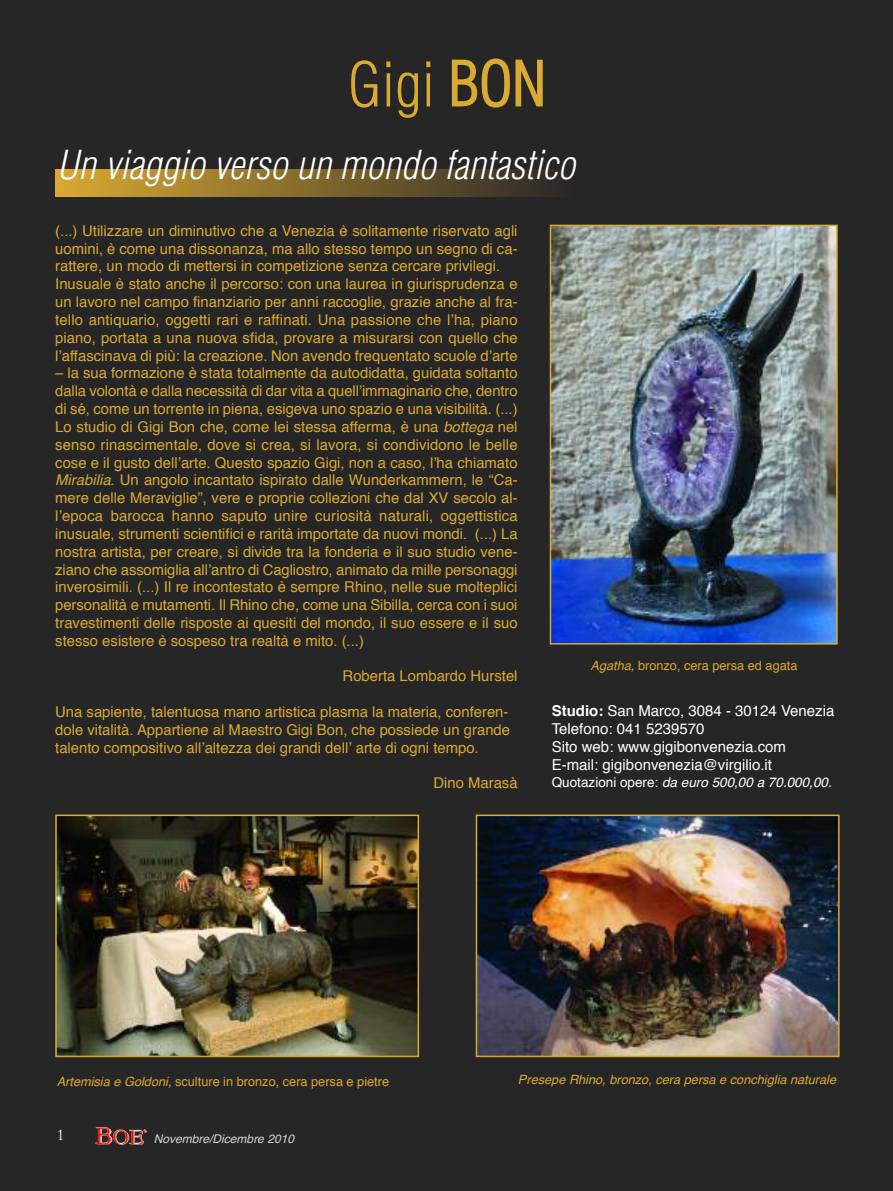
<style>
.page{position:relative;width:893px;height:1191px;background:#272627}
.page>*{position:absolute;margin:0;border:0;box-sizing:border-box;transform-origin:0 0}
.t1{font:300 condensed 60px "Helvetica";color:#daaa32}
.t2{font:italic 300 condensed 39px "Helvetica";color:#fff}
.t3{font:16.5px "Garamond";color:#fff}
.t4{font:15px/18px "Helvetica";color:#fff}
.t5{font:14.85px/17.9px "Helvetica";color:#daaa32;text-align:justify}
.t6{font:italic 13.5px "Helvetica";color:#fff}
.t7{font:12.75px "Helvetica";color:#daaa32}
.t8{font:italic 12.75px "Helvetica";color:#daaa32}
.t9{font:italic 12px "Helvetica";color:#d4d4d4}
.s1{font-style:italic}
.s2{font-weight:700}
.s3{font-style:normal}
</style>
<div class="page">
<div style="left:55px;top:169px;width:516px;height:28px;background:linear-gradient(to right,#d9aa32,#2a2827)"></div>
<img style="left:95px;top:1127px;width:52px;height:17px">
<img style="left:553px;top:228px;width:282px;height:413px">
<div style="left:550px;top:225px;width:288px;height:419px;border:2px solid #daaa32"></div>
<img style="left:58px;top:817px;width:358px;height:237px">
<div style="left:55px;top:814px;width:364px;height:243px;border:2px solid #daaa32"></div>
<img style="left:479px;top:817px;width:358px;height:237px">
<div style="left:476px;top:814px;width:364px;height:243px;border:2px solid #daaa32"></div>
<h1 class="t1" style="left:348px;top:61px;width:199px">Gigi BON</h1>
<h2 class="t2" style="left:57px;top:150px;width:520px">Un viaggio verso un mondo fantastico</h2>
<p class="t5" style="left:55px;top:223px;width:464px;text-align:left">(...) Utilizzare un diminutivo che a Venezia èsolitamente riservato agli uomini, ècome una dissonanza, ma allo stesso tempo un segno di ca&shy;rattere, un modo di mettersi in competizione senza cercare privilegi.<br>Inusuale èstato anche il percorso: con una laurea in giurisprudenza e un lavoro nel campo finanziario per anni raccoglie, grazie anche al fra&shy;tello antiquario, oggetti rari e raffinati. Una passione che l’ha, piano piano, portata a una nuova sfida, provare a misurarsi con quello che l’affascinava di più: la creazione. Non avendo frequentato scuole d’arte</p>
<p class="t5" style="left:55px;top:365px;width:464px">– la sua formazione èstata totalmente da autodidatta, guidata soltanto dalla volontàe dalla necessitàdi dar vita a quell’immaginario che, dentro di se,́ come un torrente in piena, esigeva uno spazio e una visibilità. (...)<br>Lo studio di Gigi Bon che, come lei stessa afferma, èuna <span class="s1">bottega</span> nel senso rinascimentale, dove si crea, si lavora, si condividono le belle cose e il gusto dell’arte. Questo spazio Gigi, non a caso, l’ha chiamato <span class="s1">Mirabilia</span>. Un angolo incantato ispirato dalle Wunderkammern, le “Ca&shy;mere delle Meraviglie”, vere e proprie collezioni che dal XV secolo al&shy;l’epoca barocca hanno saputo unire curiosità naturali, oggettistica inusuale, strumenti scientifici e raritàimportate da nuovi mondi. (...) La nostra artista, per creare, si divide tra la fonderia e il suo studio vene&shy;ziano che assomiglia all’antro di Cagliostro, animato da mille personaggi inverosimili. (...) Il re incontestato èsempre Rhino, nelle sue molteplici personalitàe mutamenti. Il Rhino che, come una Sibilla, cerca con i suoi travestimenti delle risposte ai quesiti del mondo, il suo essere e il suo stesso esistere èsospeso tra realtàe mito. (...)</p>
<p class="t5" style="left:343px;top:668px;width:176px">Roberta Lombardo Hurstel</p>
<p class="t5" style="left:55px;top:704px;width:456px">Una sapiente, talentuosa mano artistica plasma la materia, conferen&shy;dole vitalità. Appartiene al Maestro Gigi Bon, che possiede un grande talento compositivo all’altezza dei grandi dell’ arte di ogni tempo.</p>
<p class="t5" style="left:433px;top:775px;width:86px">Dino Marasà</p>
<p class="t7" style="left:590px;top:659px;width:208px"><span class="s1">Agatha,</span> bronzo, cera persa ed agata</p>
<p class="t4" style="left:552px;top:703px;width:284px"><span class="s2">Studio:</span> San Marco, 3084 - 30124 Venezia Telefono: 041 5239570<br>Sito web: www.gigibonvenezia.com E-mail: gigibonvenezia@virgilio.it</p>
<p class="t6" style="left:552px;top:776px;width:281px"><span class="s3">Quotazioni opere:</span> da euro 500,00 a 70.000,00.</p>
<p class="t7" style="left:57px;top:1076px;width:334px"><span class="s1">Artemisia e Goldoni,</span> sculture in bronzo, cera persa e pietre</p>
<p class="t8" style="left:518px;top:1074px;width:320px">Presepe Rhino, bronzo, cera persa e conchiglia naturale</p>
<p class="t3" style="left:57px;top:1126px;width:9px">1</p>
<p class="t9" style="left:154px;top:1134px;width:142px">Novembre/Dicembre 2010</p>
</div>
